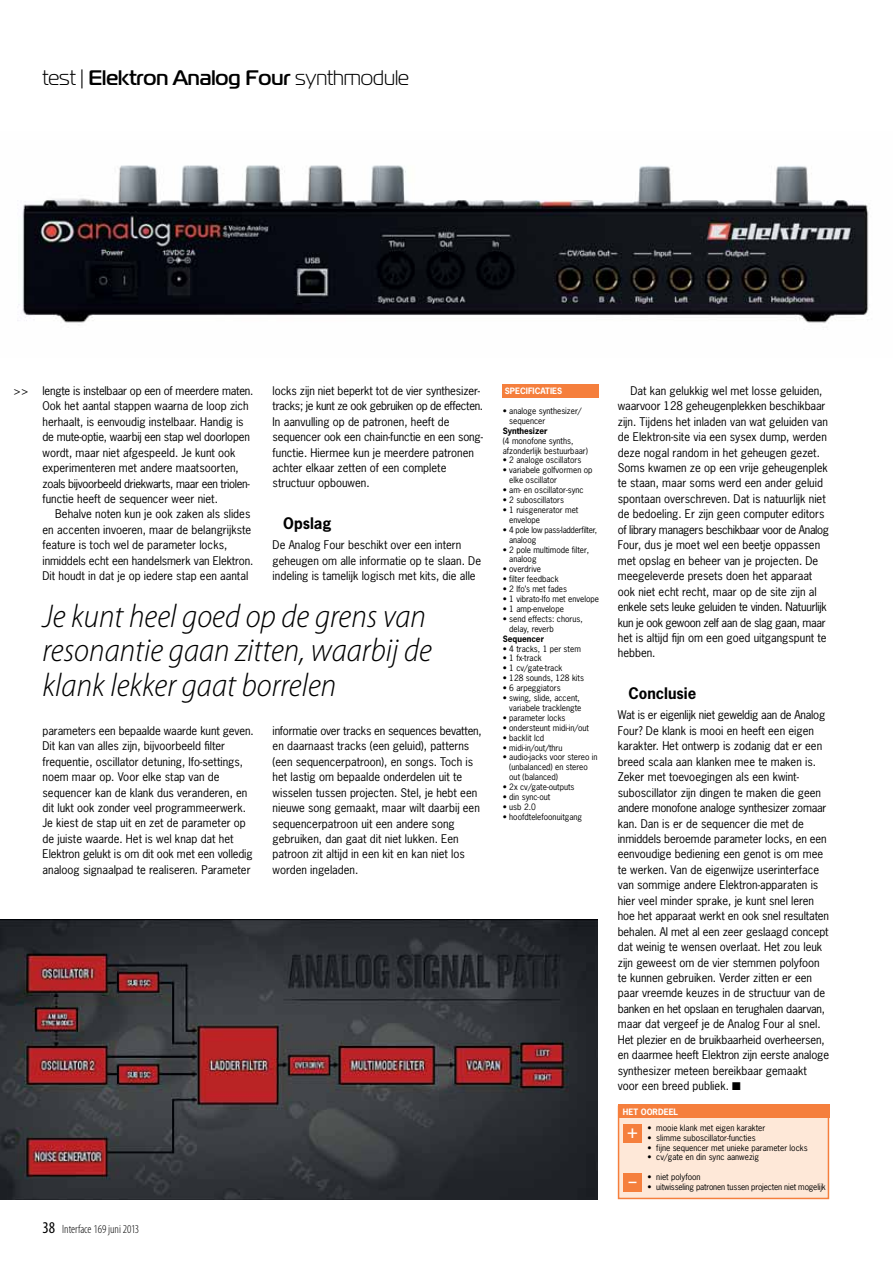
<style>
.page{position:relative;width:893px;height:1263px;background:#fff}
.page>*{position:absolute;margin:0;border:0;box-sizing:border-box;transform-origin:0 0}
.t1{font:italic 300 semi-condensed 33px/34.5px "Myriad Pro";color:#000}
.t2{font:700 21px "Magistral A";color:#000}
.t3{font:600 18px "Myriad Pro";color:#fff}
.t4{font:700 15px "News Gothic Std";color:#000}
.t5{font:300 condensed 12px "Myriad Pro";color:#000}
.t6{font:11.25px/15.5px "News Gothic Std";color:#000}
.t7{font:8.25px/9.9px "News Gothic Std";color:#000}
.t8{font:8.25px "News Gothic Std";letter-spacing:-.02em;color:#000}
.t9{font:8.25px/9.9px "News Gothic Std";letter-spacing:-.03em;color:#000}
.t10{font:700 8.25px "News Gothic Std";color:#fff}
.t11{font:700 8.25px "News Gothic Std";color:#000}
.s1{font-weight:400}
.s2{font-weight:400;font-size:16.5px}
</style>
<div class="page">
<img style="left:17px;top:165px;width:853px;height:158px">
<div style="left:618px;top:1105px;width:211px;height:94px;background:#fee8d8;border:2px solid #f57f3d"></div>
<div style="left:618px;top:1104px;width:211px;height:14px;background:#f57f3d"></div>
<div style="left:623px;top:1124px;width:19px;height:19px;background:#f57f3d"></div>
<div style="left:623px;top:1172px;width:19px;height:19px;background:#f57f3d"></div>
<img style="left:0;top:920px;width:597px;height:279px">
<div style="left:503px;top:384px;width:96px;height:14px;background:#f57f3d"></div>
<h2 class="t2" style="left:43px;top:65px;width:368px"><span class="s1">test |</span> Elektron Analog Four <span class="s1">synthmodule</span></h2>
<p class="t6" style="left:14px;top:383px;width:16px">&gt;&gt;</p>
<p class="t6" style="left:43px;top:383px;width:212px">lengte is instelbaar op een of meerdere maten.<br>Ook het aantal stappen waarna de loop zich herhaalt, is eenvoudig instelbaar. Handig is de mute-optie, waarbij een stap wel doorlopen wordt, maar niet afgespeeld. Je kunt ook experimenteren met andere maatsoorten, zoals bijvoorbeeld driekwarts, maar een triolen&shy;functie heeft de sequencer weer niet.</p>
<p class="t6" style="left:43px;top:506px;width:212px;text-indent:13px">Behalve noten kun je ook zaken als slides en accenten invoeren, maar de belangrijkste feature is toch wel de parameter locks, inmiddels echt een handelsmerk van Elektron.<br>Dit houdt in dat je op iedere stap een aantal</p>
<p class="t6" style="left:273px;top:383px;width:212px">locks zijn niet beperkt tot de vier synthesizer&shy;tracks; je kunt ze ook gebruiken op de effecten.<br>In aanvulling op de patronen, heeft de sequencer ook een chain-functie en een song&shy;functie. Hiermee kun je meerdere patronen achter elkaar zetten of een complete structuur opbouwen.</p>
<h3 class="t4" style="left:283px;top:513px;width:50px">Opslag</h3>
<p class="t6" style="left:273px;top:537px;width:210px">De Analog Four beschikt over een intern geheugen om alle informatie op te slaan. De indeling is tamelijk logisch met kits, die alle</p>
<h1 class="t1" style="left:43px;top:599px;width:391px">Je kunt heel goed op de grens van resonantie gaan zitten, waarbij de klank lekker gaat borrelen</h1>
<p class="t6" style="left:43px;top:723px;width:213px">parameters een bepaalde waarde kunt geven.<br>Dit kan van alles zijn, bijvoorbeeld filter frequentie, oscillator detuning, lfo-settings, noem maar op. Voor elke stap van de sequencer kan de klank dus veranderen, en dit lukt ook zonder veel programmeerwerk.<br>Je kiest de stap uit en zet de parameter op de juiste waarde. Het is wel knap dat het Elektron gelukt is om dit ook met een volledig analoog signaalpad te realiseren. Parameter</p>
<p class="t6" style="left:273px;top:723px;width:211px">informatie over tracks en sequences bevatten, en daarnaast tracks (een geluid), patterns (een sequencerpatroon), en songs. Toch is het lastig om bepaalde onderdelen uit te wisselen tussen projecten. Stel, je hebt een nieuwe song gemaakt, maar wilt daarbij een sequencerpatroon uit een andere song gebruiken, dan gaat dit niet lukken. Een patroon zit altijd in een kit en kan niet los worden ingeladen.</p>
<p class="t5" style="left:43px;top:1222px;width:98px"><span class="s2">38</span> Interface 169 juni 2013</p>
<p class="t10" style="left:505px;top:385px;width:59px">SPECIFICATIES</p>
<p class="t7" style="left:509px;top:406px;width:74px;text-indent:-7px">• analoge synthesizer/ sequencer</p>
<p class="t11" style="left:503px;top:425px;width:46px">Synthesizer</p>
<p class="t7" style="left:503px;top:435px;width:87px">(4 monofone synths, afzonderlijk bestuurbaar)</p>
<p class="t7" style="left:503px;top:455px;width:80px">• 2 analoge oscillators</p>
<p class="t7" style="left:509px;top:465px;width:85px;text-indent:-7px">• variabele golfvormen op elke oscillator</p>
<p class="t7" style="left:503px;top:485px;width:82px">• am- en oscillator-sync</p>
<p class="t7" style="left:503px;top:495px;width:63px">• 2 suboscillators</p>
<p class="t7" style="left:509px;top:505px;width:71px;text-indent:-7px">• 1 ruisgenerator met envelope</p>
<p class="t9" style="left:509px;top:525px;width:90px;text-indent:-6px">• 4 pole low pass-ladderfilter, analoog</p>
<p class="t7" style="left:509px;top:544px;width:81px;text-indent:-7px">• 2 pole multimode filter, analoog</p>
<p class="t7" style="left:503px;top:564px;width:40px">• overdrive</p>
<p class="t7" style="left:503px;top:574px;width:57px">• filter feedback</p>
<p class="t7" style="left:503px;top:584px;width:66px">• 2 lfo’s met fades</p>
<p class="t7" style="left:503px;top:594px;width:98px">• 1 vibrato-lfo met envelope</p>
<p class="t7" style="left:503px;top:604px;width:63px">• 1 amp-envelope</p>
<p class="t7" style="left:509px;top:614px;width:75px;text-indent:-7px">• send effects: chorus, delay, reverb</p>
<p class="t11" style="left:503px;top:633px;width:43px">Sequencer</p>
<p class="t7" style="left:503px;top:643px;width:80px">• 4 tracks, 1 per stem</p>
<p class="t7" style="left:503px;top:653px;width:41px">• 1 fx-track</p>
<p class="t7" style="left:503px;top:663px;width:61px">• 1 cv/gate-track</p>
<p class="t7" style="left:503px;top:673px;width:83px">• 128 sounds, 128 kits</p>
<p class="t7" style="left:503px;top:683px;width:59px">• 6 arpeggiators</p>
<p class="t7" style="left:503px;top:693px;width:80px;text-align:right">• swing, slide, accent, variabele tracklengte</p>
<p class="t7" style="left:503px;top:713px;width:64px">• parameter locks</p>
<p class="t7" style="left:503px;top:723px;width:88px">• ondersteunt midi-in/out</p>
<p class="t7" style="left:503px;top:732px;width:43px">• backlit lcd</p>
<p class="t7" style="left:503px;top:742px;width:61px">• midi-in/out/thru</p>
<p class="t7" style="left:509px;top:752px;width:90px;text-indent:-7px">• audio-jacks voor stereo in (unbalanced) en stereo out (balanced)</p>
<p class="t7" style="left:503px;top:782px;width:73px">• 2x cv/gate-outputs</p>
<p class="t7" style="left:503px;top:792px;width:49px">• din sync-out</p>
<p class="t7" style="left:503px;top:802px;width:35px">• usb 2.0</p>
<p class="t7" style="left:503px;top:812px;width:81px">• hoofdtelefoonuitgang</p>
<p class="t6" style="left:618px;top:383px;width:213px;text-indent:13px">Dat kan gelukkig wel met losse geluiden, waarvoor 128 geheugenplekken beschikbaar zijn. Tijdens het inladen van wat geluiden van de Elektron-site via een sysex dump, werden deze nogal random in het geheugen gezet.<br>Soms kwamen ze op een vrije geheugenplek te staan, maar soms werd een ander geluid spontaan overschreven. Dat is natuurlijk niet de bedoeling. Er zijn geen computer editors of library managers beschikbaar voor de Analog Four, dus je moet wel een beetje oppassen met opslag en beheer van je projecten. De meegeleverde presets doen het apparaat ook niet echt recht, maar op de site zijn al enkele sets leuke geluiden te vinden. Natuurlijk kun je ook gewoon zelf aan de slag gaan, maar het is altijd fijn om een goed uitgangspunt te hebben.</p>
<h3 class="t4" style="left:628px;top:683px;width:69px">Conclusie</h3>
<p class="t6" style="left:618px;top:707px;width:213px">Wat is er eigenlijk niet geweldig aan de Analog Four? De klank is mooi en heeft een eigen karakter. Het ontwerp is zodanig dat er een breed scala aan klanken mee te maken is.<br>Zeker met toevoegingen als een kwint&shy;suboscillator zijn dingen te maken die geen andere monofone analoge synthesizer zomaar kan. Dan is er de sequencer die met de inmiddels beroemde parameter locks, en een eenvoudige bediening een genot is om mee te werken. Van de eigenwijze userinterface van sommige andere Elektron-apparaten is hier veel minder sprake, je kunt snel leren hoe het apparaat werkt en ook snel resultaten behalen. Al met al een zeer geslaagd concept dat weinig te wensen overlaat. Het zou leuk zijn geweest om de vier stemmen polyfoon te kunnen gebruiken. Verder zitten er een paar vreemde keuzes in de structuur van de banken en het opslaan en terughalen daarvan, maar dat vergeef je de Analog Four al snel.<br>Het plezier en de bruikbaarheid overheersen, en daarmee heeft Elektron zijn eerste analoge synthesizer meteen bereikbaar gemaakt voor een breed publiek. ■</p>
<p class="t10" style="left:623px;top:1106px;width:57px">HET OORDEEL</p>
<p class="t7" style="left:648px;top:1122px;width:119px">• mooie klank met eigen karakter</p>
<p class="t7" style="left:648px;top:1132px;width:110px">• slimme suboscillator-functies</p>
<p class="t7" style="left:648px;top:1142px;width:162px">• fijne sequencer met unieke parameter locks</p>
<p class="t7" style="left:648px;top:1152px;width:113px">• cv/gate en din sync aanwezig</p>
<p class="t7" style="left:648px;top:1172px;width:54px">• niet polyfoon</p>
<p class="t8" style="left:648px;top:1182px;width:180px">• uitwisseling patronen tussen projecten niet mogelijk</p>
<h3 class="t3" style="left:627px;top:1120px;width:12px">+</h3>
<h3 class="t3" style="left:628px;top:1169px;width:10px">–</h3>
</div>
